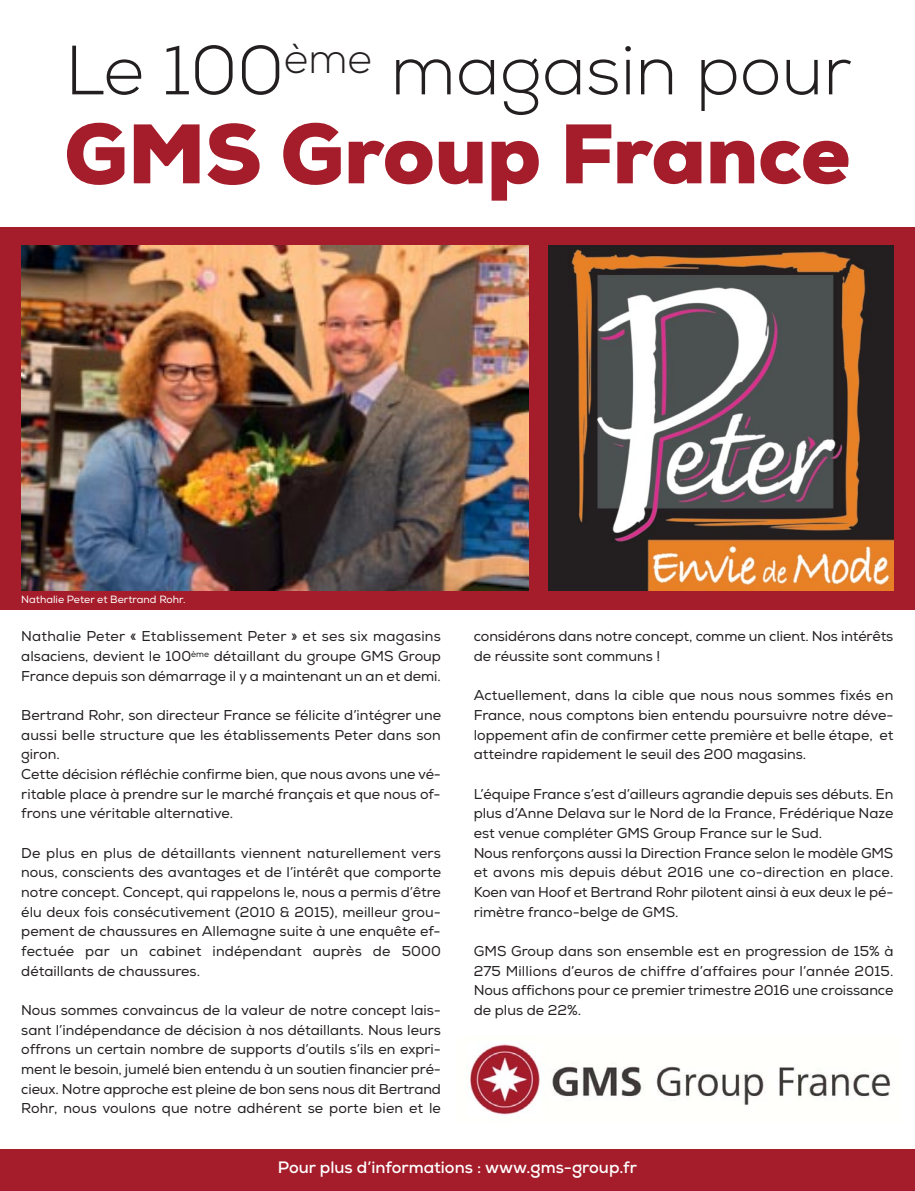
<style>
.page{position:relative;width:915px;height:1191px;background:#fff}
.page>*{position:absolute;margin:0;border:0;box-sizing:border-box;transform-origin:0 0}
.t1{font:900 84.15px "Nexa";color:#a51d2b}
.t2{font:300 69.6px "Nexa";color:#231f20}
.t3{font:700 16.5px "Nexa";color:#fff}
.t4{font:14.25px/19.6px "Nexa";color:#231f20;text-align:justify}
.t5{font:10.5px "Nexa";color:#fff}
</style>
<div class="page">
<div style="left:0;top:227px;width:914px;height:382px;background:#a51d2b"></div>
<img style="left:21px;top:245px;width:507px;height:345px">
<div style="left:0;top:1149px;width:914px;height:41px;background:#a51d2b"></div>
<img style="left:470px;top:1044px;width:421px;height:71px">
<img style="left:548px;top:245px;width:345px;height:345px">
<h2 class="t2" style="left:65px;top:30px;width:787px">Le 100<sup>ème</sup> magasin pour</h2>
<h1 class="t1" style="left:64px;top:105px;width:787px">GMS Group France</h1>
<p class="t5" style="left:21px;top:595px;width:166px">Nathalie Peter et Bertrand Rohr.</p>
<p class="t4" style="left:21px;top:628px;width:421px">Nathalie Peter « Etablissement Peter » et ses six magasins alsaciens, devient le 100<sup>ème</sup> détaillant du groupe GMS Group France depuis son démarrage il y a maintenant un an et demi.</p>
<p class="t4" style="left:21px;top:707px;width:421px;text-align:left">Bertrand Rohr, son directeur France se félicite d’intégrer une aussi belle structure que les établissements Peter dans son giron.<br>Cette décision réfléchie confirme bien, que nous avons une vé&shy;ritable place à prendre sur le marché français et que nous of&shy;frons une véritable alternative.</p>
<p class="t4" style="left:21px;top:845px;width:421px">De plus en plus de détaillants viennent naturellement vers nous, conscients des avantages et de l’intérêt que comporte notre concept. Concept, qui rappelons le, nous a permis d’être élu deux fois consécutivement (2010 &amp; 2015), meilleur grou&shy;pement de chaussures en Allemagne suite à une enquête ef&shy;fectuée par un cabinet indépendant auprès de 5000 détaillants de chaussures.</p>
<p class="t4" style="left:21px;top:1002px;width:421px">Nous sommes convaincus de la valeur de notre concept lais&shy;sant l’indépendance de décision à nos détaillants. Nous leurs offrons un certain nombre de supports d’outils s’ils en expri&shy;ment le besoin, jumelé bien entendu à un soutien financier pré&shy;cieux. Notre approche est pleine de bon sens nous dit Bertrand Rohr, nous voulons que notre adhérent se porte bien et le</p>
<p class="t4" style="left:473px;top:628px;width:421px">considérons dans notre concept, comme un client. Nos intérêts de réussite sont communs !</p>
<p class="t4" style="left:473px;top:687px;width:421px">Actuellement, dans la cible que nous nous sommes fixés en France, nous comptons bien entendu poursuivre notre déve&shy;loppement afin de confirmer cette première et belle étape, et atteindre rapidement le seuil des 200 magasins.</p>
<p class="t4" style="left:473px;top:786px;width:421px;text-align:left">L’équipe France s’est d’ailleurs agrandie depuis ses débuts. En plus d’Anne Delava sur le Nord de la France, Frédérique Naze est venue compléter GMS Group France sur le Sud.<br>Nous renforçons aussi la Direction France selon le modèle GMS et avons mis depuis début 2016 une co-direction en place.<br>Koen van Hoof et Bertrand Rohr pilotent ainsi à eux deux le pé&shy;rimètre franco-belge de GMS.</p>
<p class="t4" style="left:473px;top:943px;width:421px">GMS Group dans son ensemble est en progression de 15% à 275 Millions d’euros de chiffre d’affaires pour l’année 2015.<br>Nous affichons pour ce premier trimestre 2016 une croissance de plus de 22%.</p>
<p class="t3" style="left:278px;top:1161px;width:360px">Pour plus d’informations : www.gms-group.fr</p>
</div>
